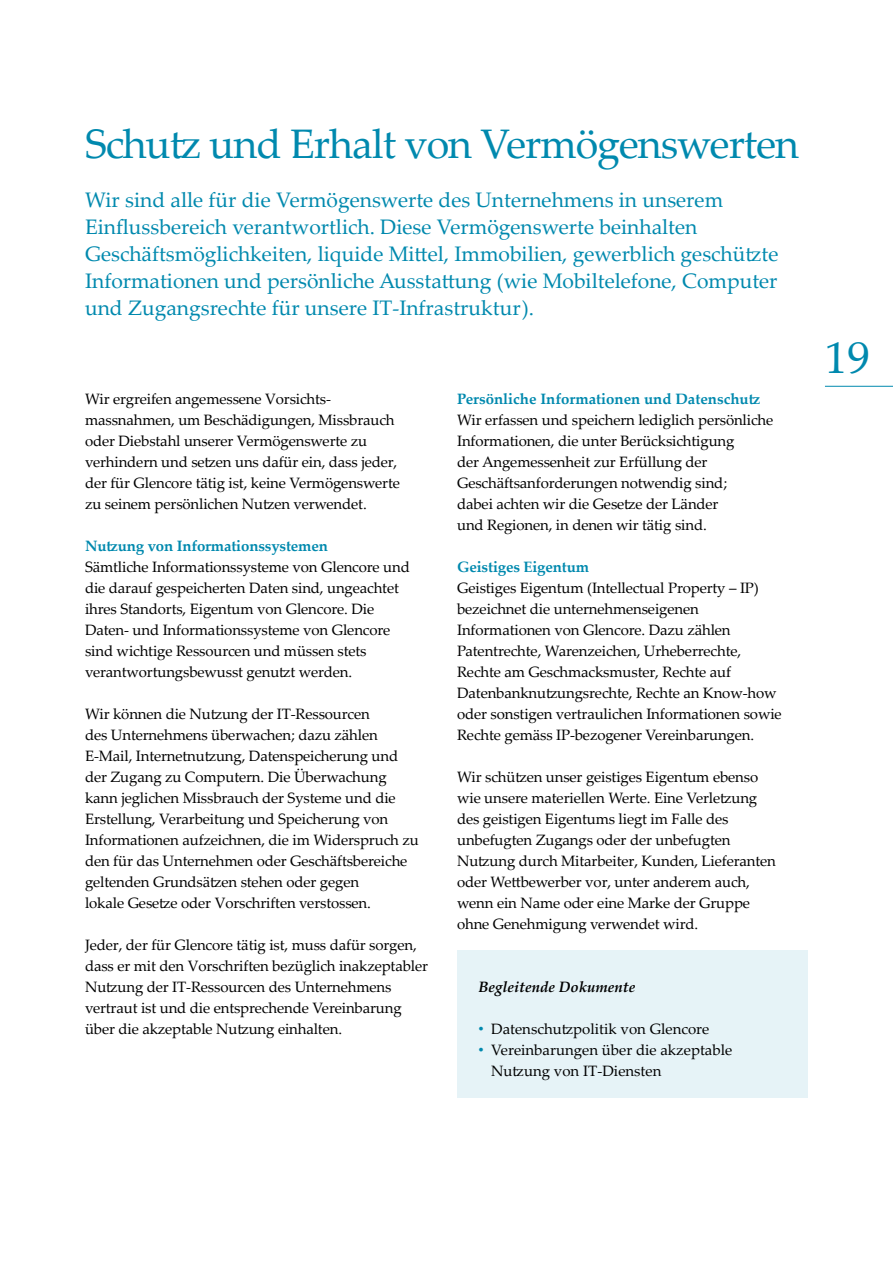
<style>
.page{position:relative;width:893px;height:1263px;background:#fff}
.page>*{position:absolute;margin:0;border:0;box-sizing:border-box;transform-origin:0 0}
.t1{font:45px "Palatino Linotype";color:#0089ae}
.t2{font:41.25px "Palatino Linotype";letter-spacing:-.025em;color:#0089ae}
.t3{font:21px/27px "Palatino Linotype";color:#0089ae}
.t4{font:15px/21px "Palatino Linotype";letter-spacing:-.01em;color:#000}
.t5{font:700 15px "Palatino Linotype";letter-spacing:-.01em;color:#0089ae}
.t6{font:italic 700 15px "Palatino Linotype";color:#000}
.s1{font-family:"Arial";color:#0089ae}
</style>
<div class="page">
<hr style="left:825px;top:386px;width:68px;height:1px;background:#0089ae">
<div style="left:457px;top:950px;width:351px;height:147px;background:#e6f3f7"></div>
<h2 class="t2" style="left:85px;top:114px;width:716px">Schutz und Erhalt von Vermögenswerten</h2>
<p class="t3" style="left:85px;top:185px;width:695px">Wir sind alle für die Vermögenswerte des Unternehmens in unserem Einflussbereich verantwortlich. Diese Vermögenswerte beinhalten Geschäftsmöglichkeiten, liquide Mittel, Immobilien, gewerblich geschützte Informationen und persönliche Ausstattung (wie Mobiltelefone, Computer und Zugangsrechte für unsere IT-Infrastruktur).</p>
<p class="t4" style="left:85px;top:387px;width:316px">Wir ergreifen angemessene Vorsichts&shy;massnahmen, um Beschädigungen, Missbrauch oder Diebstahl unserer Vermögenswerte zu verhindern und setzen uns dafür ein, dass jeder, der für Glencore tätig ist, keine Vermögenswerte zu seinem persönlichen Nutzen verwendet.</p>
<p class="t5" style="left:85px;top:535px;width:244px">Nutzung von Informationssystemen</p>
<p class="t4" style="left:85px;top:555px;width:326px">Sämtliche Informationssysteme von Glencore und die darauf gespeicherten Daten sind, ungeachtet ihres Standorts, Eigentum von Glencore. Die Daten- und Informationssysteme von Glencore sind wichtige Ressourcen und müssen stets verantwortungsbewusst genutzt werden.</p>
<p class="t4" style="left:85px;top:702px;width:335px">Wir können die Nutzung der IT-Ressourcen<br>des Unternehmens überwachen; dazu zählen E-Mail, Internetnutzung, Datenspeicherung und der Zugang zu Computern. Die Überwachung kann jeglichen Missbrauch der Systeme und die Erstellung, Verarbeitung und Speicherung von Informationen aufzeichnen, die im Widerspruch zu den für das Unternehmen oder Geschäftsbereiche geltenden Grundsätzen stehen oder gegen<br>lokale Gesetze oder Vorschriften verstossen.</p>
<p class="t4" style="left:85px;top:933px;width:344px">Jeder, der für Glencore tätig ist, muss dafür sorgen, dass er mit den Vorschriften bezüglich inakzeptabler Nutzung der IT-Ressourcen des Unternehmens vertraut ist und die entsprechende Vereinbarung über die akzeptable Nutzung einhalten.</p>
<p class="t5" style="left:457px;top:388px;width:305px">Persönliche Informationen und Datenschutz</p>
<p class="t4" style="left:457px;top:408px;width:318px">Wir erfassen und speichern lediglich persönliche Informationen, die unter Berücksichtigung<br>der Angemessenheit zur Erfüllung der Geschäftsanforderungen notwendig sind;<br>dabei achten wir die Gesetze der Länder<br>und Regionen, in denen wir tätig sind.</p>
<p class="t5" style="left:457px;top:556px;width:133px">Geistiges Eigentum</p>
<p class="t4" style="left:457px;top:576px;width:326px">Geistiges Eigentum (Intellectual Property – IP) bezeichnet die unternehmenseigenen Informationen von Glencore. Dazu zählen Patentrechte, Warenzeichen, Urheberrechte, Rechte am Geschmacksmuster, Rechte auf Datenbanknutzungsrechte, Rechte an Know-how oder sonstigen vertraulichen Informationen sowie Rechte gemäss IP-bezogener Vereinbarungen.</p>
<p class="t4" style="left:457px;top:765px;width:320px">Wir schützen unser geistiges Eigentum ebenso wie unsere materiellen Werte. Eine Verletzung des geistigen Eigentums liegt im Falle des unbefugten Zugangs oder der unbefugten Nutzung durch Mitarbeiter, Kunden, Lieferanten oder Wettbewerber vor, unter anderem auch, wenn ein Name oder eine Marke der Gruppe ohne Genehmigung verwendet wird.</p>
<p class="t6" style="left:478px;top:976px;width:159px">Begleitende Dokumente</p>
<p class="t4" style="left:478px;top:1017px;width:233px"><span class="s1">•</span> Datenschutzpolitik von Glencore</p>
<p class="t4" style="left:491px;top:1038px;width:243px;text-indent:-13px"><span class="s1">•</span> Vereinbarungen über die akzeptable<br>Nutzung von IT-Diensten</p>
<h1 class="t1" style="left:825px;top:326px;width:46px">19</h1>
</div>
